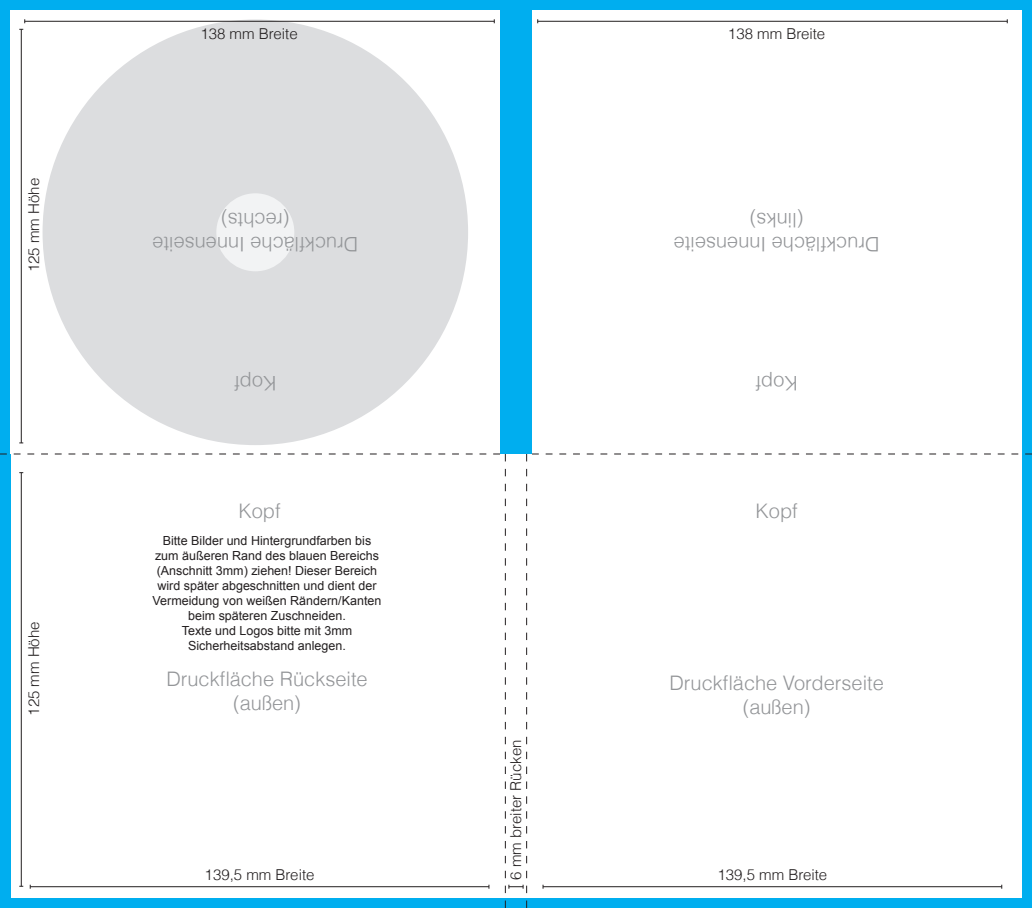
<style>
.page{position:relative;width:1032px;height:908px;background:#fff}
.page>*{position:absolute;margin:0;border:0;box-sizing:border-box;transform-origin:0 0}
.t1{font:300 20px/24px "Helvetica LT";color:#939598;text-align:center}
.t2{font:300 15px "Helvetica LT";color:#231f20}
.t3{font:12.5px/15px "Arial";color:#231f20;text-align:center}
</style>
<div class="page">
<div style="left:0;top:0;width:1031px;height:907px;background:#00aeef"></div>
<div style="left:11px;top:11px;width:489px;height:443px;background:#fff"></div>
<div style="left:531px;top:11px;width:489px;height:443px;background:#fff"></div>
<div style="left:43px;top:19px;width:425px;height:426px;background:#dcdddf;border-radius:50%"></div>
<div style="left:216px;top:193px;width:78px;height:78px;background:#f2f3f4;border-radius:50%"></div>
<hr style="left:25px;top:21px;width:469px;height:1px;background:#231f20">
<hr style="left:21px;top:29px;width:1px;height:413px;background:#231f20">
<hr style="left:537px;top:21px;width:469px;height:1px;background:#231f20">
<div style="left:0;top:453px;width:1031px;height:454px;background:#fff"></div>
<p class="t2" style="left:24px;top:272px;width:96px;rotate:-90deg">125 mm Höhe</p>
<p class="t2" style="left:24px;top:715px;width:96px;rotate:-90deg">125 mm Höhe</p>
<p class="t2" style="left:200px;top:24px;width:99px">138 mm Breite</p>
<p class="t2" style="left:727px;top:24px;width:99px">138 mm Breite</p>
<p class="t1" style="left:289px;top:232px;width:70px;rotate:-180deg">(rechts)</p>
<p class="t1" style="left:803px;top:232px;width:55px;rotate:-180deg">(links)</p>
<p class="t1" style="left:358px;top:256px;width:207px;rotate:-180deg">Druckfläche Innenseite</p>
<p class="t1" style="left:879px;top:256px;width:207px;rotate:-180deg">Druckfläche Innenseite</p>
<p class="t1" style="left:276px;top:395px;width:44px;rotate:-180deg">Kopf</p>
<p class="t1" style="left:797px;top:395px;width:44px;rotate:-180deg">Kopf</p>
<p class="t1" style="left:238px;top:498px;width:44px">Kopf</p>
<p class="t3" style="left:152px;top:532px;width:230px">Bitte Bilder und Hintergrundfarben bis zum äußeren Rand des blauen Bereichs (Anschnitt 3mm) ziehen! Dieser Bereich wird später abgeschnitten und dient der Vermeidung von weißen Rändern/Kanten beim späteren Zuschneiden.</p>
<p class="t3" style="left:182px;top:622px;width:172px">Texte und Logos bitte mit 3mm<br>Sicherheitsabstand anlegen.</p>
<p class="t1" style="left:755px;top:498px;width:44px">Kopf</p>
<p class="t1" style="left:166px;top:666px;width:203px">Druckfläche Rückseite (außen)</p>
<p class="t1" style="left:669px;top:670px;width:216px">Druckfläche Vorderseite</p>
<p class="t1" style="left:742px;top:694px;width:69px">(außen)</p>
<p class="t2" style="left:204px;top:864px;width:111px">139,5 mm Breite</p>
<p class="t2" style="left:506px;top:879px;width:141px;rotate:-90deg">6 mm breiter Rücken</p>
<p class="t2" style="left:717px;top:864px;width:111px">139,5 mm Breite</p>
</div>
